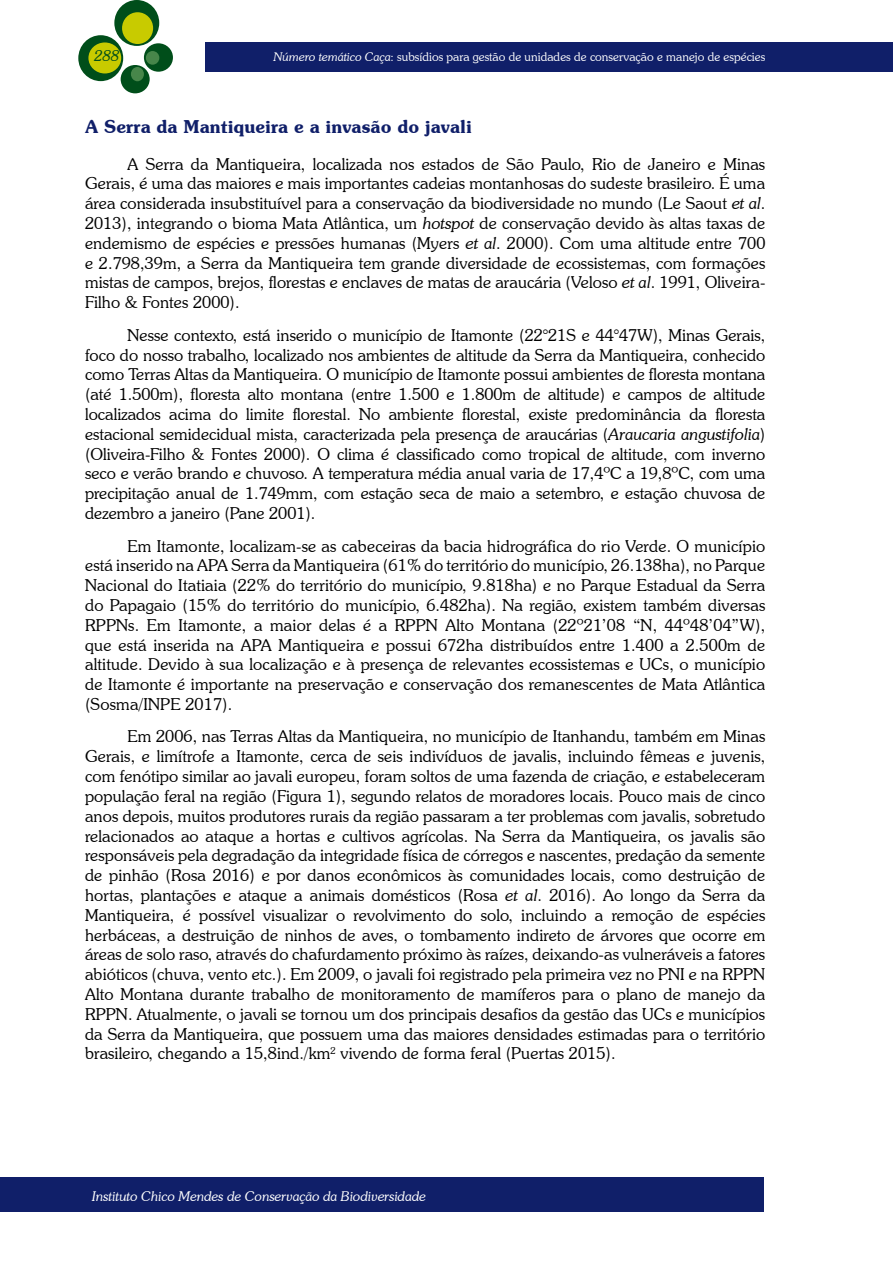
<style>
.page{position:relative;width:893px;height:1263px;background:#fff}
.page>*{position:absolute;margin:0;border:0;box-sizing:border-box;transform-origin:0 0}
.t1{font:600 18px "Souvenir IT Cby BT";color:#101f69}
.t2{font:300 16.5px/19.8px "Souvenir IT Cby BT";letter-spacing:.005em;color:#000;text-align:justify}
.t3{font:italic 300 15px "Souvenir IT Cby BT";color:#004e1a}
.t4{font:italic 300 13.5px "Souvenir IT Cby BT";color:#fff}
.t5{font:300 12px "Souvenir IT Cby BT";color:#fff}
.s1{font-style:italic}
</style>
<div class="page">
<div style="left:205px;top:43px;width:687px;height:29px;background:#101f69"></div>
<div style="left:114px;top:0;width:45px;height:46px;background:#004e1a;border-radius:50%"></div>
<div style="left:78px;top:35px;width:45px;height:46px;background:#004e1a;border-radius:50%"></div>
<div style="left:144px;top:43px;width:29px;height:29px;background:#004e1a;border-radius:50%"></div>
<div style="left:121px;top:65px;width:29px;height:28px;background:#004e1a;border-radius:50%"></div>
<div style="left:122px;top:12px;width:31px;height:32px;background:#c8cb00;border-radius:50%"></div>
<div style="left:88px;top:42px;width:33px;height:31px;background:#c8cb00;border-radius:50%"></div>
<div style="left:146px;top:51px;width:13px;height:14px;background:#47864a;border-radius:50%"></div>
<div style="left:131px;top:67px;width:13px;height:14px;background:#47864a;border-radius:50%"></div>
<div style="left:0;top:1178px;width:764px;height:34px;background:#101f69"></div>
<p class="t3" style="left:95px;top:46px;width:26px">288</p>
<p class="t5" style="left:274px;top:49px;width:493px"><span class="s1">Número temático Caça</span>: subsídios para gestão de unidades de conservação e manejo de espécies</p>
<p class="t1" style="left:85px;top:115px;width:389px">A Serra da Mantiqueira e a invasão do javali</p>
<p class="t2" style="left:85px;top:154px;width:682px;text-indent:43px">A Serra da Mantiqueira, localizada nos estados de São Paulo, Rio de Janeiro e Minas Gerais, é uma das maiores e mais importantes cadeias montanhosas do sudeste brasileiro. É uma área considerada insubstituível para a conservação da biodiversidade no mundo (Le Saout <span class="s1">et al</span>.<br>2013), integrando o bioma Mata Atlântica, um <span class="s1">hotspot</span> de conservação devido às altas taxas de endemismo de espécies e pressões humanas (Myers <span class="s1">et al</span>. 2000). Com uma altitude entre 700 e 2.798,39m, a Serra da Mantiqueira tem grande diversidade de ecossistemas, com formações mistas de campos, brejos, florestas e enclaves de matas de araucária (Veloso <span class="s1">et al</span>. 1991, Oliveira-Filho &amp; Fontes 2000).</p>
<p class="t2" style="left:85px;top:325px;width:682px;text-indent:43px">Nesse contexto, está inserido o município de Itamonte (22°21S e 44°47W), Minas Gerais, foco do nosso trabalho, localizado nos ambientes de altitude da Serra da Mantiqueira, conhecido como Terras Altas da Mantiqueira. O município de Itamonte possui ambientes de floresta montana (até 1.500m), floresta alto montana (entre 1.500 e 1.800m de altitude) e campos de altitude localizados acima do limite florestal. No ambiente florestal, existe predominância da floresta estacional semidecidual mista, caracterizada pela presença de araucárias (<span class="s1">Araucaria angustifolia</span>) (Oliveira-Filho &amp; Fontes 2000). O clima é classificado como tropical de altitude, com inverno seco e verão brando e chuvoso. A temperatura média anual varia de 17,4ºC a 19,8ºC, com uma precipitação anual de 1.749mm, com estação seca de maio a setembro, e estação chuvosa de dezembro a janeiro (Pane 2001).</p>
<p class="t2" style="left:85px;top:536px;width:682px;text-indent:43px">Em Itamonte, localizam-se as cabeceiras da bacia hidrográfica do rio Verde. O município está inserido na APA Serra da Mantiqueira (61% do território do município, 26.138ha), no Parque Nacional do Itatiaia (22% do território do município, 9.818ha) e no Parque Estadual da Serra do Papagaio (15% do território do município, 6.482ha). Na região, existem também diversas RPPNs. Em Itamonte, a maior delas é a RPPN Alto Montana (22º21’08 “N, 44º48’04”W), que está inserida na APA Mantiqueira e possui 672ha distribuídos entre 1.400 a 2.500m de altitude. Devido à sua localização e à presença de relevantes ecossistemas e UCs, o município de Itamonte é importante na preservação e conservação dos remanescentes de Mata Atlântica (Sosma/INPE 2017).</p>
<p class="t2" style="left:85px;top:726px;width:682px;text-indent:43px">Em 2006, nas Terras Altas da Mantiqueira, no município de Itanhandu, também em Minas Gerais, e limítrofe a Itamonte, cerca de seis indivíduos de javalis, incluindo fêmeas e juvenis, com fenótipo similar ao javali europeu, foram soltos de uma fazenda de criação, e estabeleceram população feral na região (Figura 1), segundo relatos de moradores locais. Pouco mais de cinco anos depois, muitos produtores rurais da região passaram a ter problemas com javalis, sobretudo relacionados ao ataque a hortas e cultivos agrícolas. Na Serra da Mantiqueira, os javalis são responsáveis pela degradação da integridade física de córregos e nascentes, predação da semente de pinhão (Rosa 2016) e por danos econômicos às comunidades locais, como destruição de hortas, plantações e ataque a animais domésticos (Rosa <span class="s1">et al</span>. 2016). Ao longo da Serra da Mantiqueira, é possível visualizar o revolvimento do solo, incluindo a remoção de espécies herbáceas, a destruição de ninhos de aves, o tombamento indireto de árvores que ocorre em áreas de solo raso, através do chafurdamento próximo às raízes, deixando-as vulneráveis a fatores abióticos (chuva, vento etc.). Em 2009, o javali foi registrado pela primeira vez no PNI e na RPPN Alto Montana durante trabalho de monitoramento de mamíferos para o plano de manejo da RPPN. Atualmente, o javali se tornou um dos principais desafios da gestão das UCs e municípios da Serra da Mantiqueira, que possuem uma das maiores densidades estimadas para o território brasileiro, chegando a 15,8ind./km<sup>2</sup> vivendo de forma feral (Puertas 2015).</p>
<p class="t4" style="left:92px;top:1188px;width:335px">Instituto Chico Mendes de Conservação da Biodiversidade</p>
</div>
